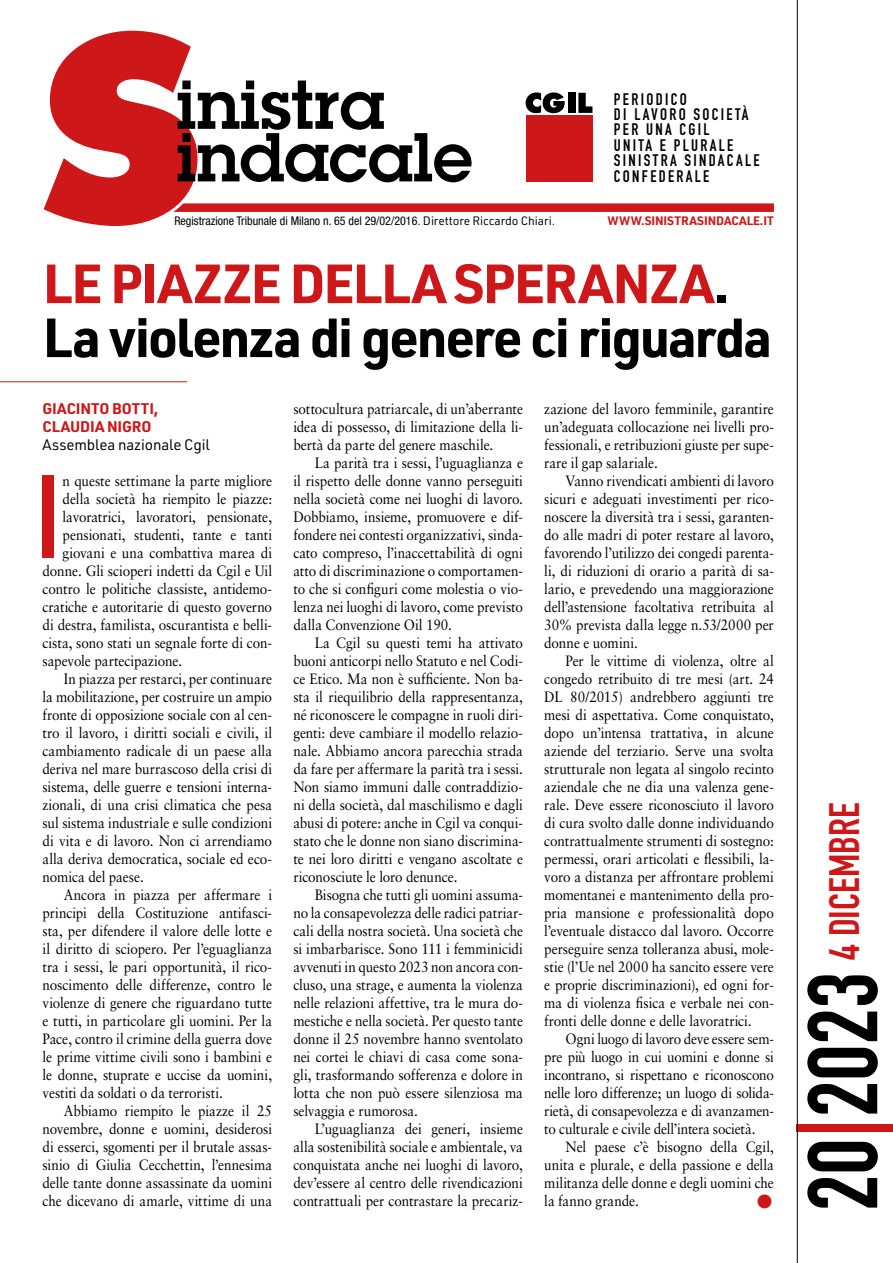
<style>
.page{position:relative;width:893px;height:1263px;background:#fff}
.page>*{position:absolute;margin:0;border:0;box-sizing:border-box;transform-origin:0 0}
.t1{font:116.1px "DIN Engschrift Std";color:#cd1719}
.t2{font:97.35px "DIN Engschrift Std";color:#000}
.t3{font:700 54px/54px "URWDIN";letter-spacing:-.03em;color:#000}
.t4{font:42px "DIN Engschrift Std";color:#cd1719}
.t5{font:16.5px/15.5px "DIN Engschrift Std";letter-spacing:.14em;color:#000}
.t6{font:15px/18px "Sabon LT Std";letter-spacing:-.005em;color:#000;text-align:justify;scale:.9 1}
.t7{font:700 15px/18px "URWDIN";color:#cd1719}
.t8{font:15px "URWDIN";letter-spacing:-.01em;color:#000}
.t9{font:15px "Zapf Dingbats IT Cby BT";color:#cd1719}
.t10{font:condensed 12px "Helvetica Neue LT Std";color:#000}
.t11{font:700 12px "URWDIN";color:#cd1719}
.s1{font-family:"URWDIN";font-stretch:normal}
.s2{color:#cd1719}
</style>
<div class="page">
<hr style="left:797px;top:0;width:1px;height:1263px;background:#000">
<div style="left:43px;top:203px;width:731px;height:9px;background:#cd1719"></div>
<svg style="left:42px;top:30px;width:430px;height:196px"></svg>
<svg style="left:526px;top:92px;width:39px;height:21px"></svg>
<div style="left:568px;top:93px;width:7px;height:20px;background:#000"></div>
<svg style="left:578px;top:93px;width:14px;height:20px"></svg>
<div style="left:526px;top:115px;width:66px;height:66px;background:#cd1719"></div>
<hr style="left:0;top:381px;width:187px;height:1px;background:#cd1719">
<p class="t5" style="left:614px;top:91px;width:147px">PERIODICO<br>DI LAVORO SOCIETÀ<br>PER UNA CGIL<br>UNITA E PLURALE<br>SINISTRA SINDACALE<br>CONFEDERALE</p>
<p class="t10" style="left:174px;top:214px;width:382px">Registrazione Tribunale di Milano n. 65 del 29/02/2016<span class="s1">. Direttore Riccardo Chiari.</span></p>
<p class="t11" style="left:607px;top:213px;width:168px">WWW.SINISTRASINDACALE.IT</p>
<h3 class="t3" style="left:43px;top:254px;width:731px"><span class="s2">LE PIAZZE DELLA SPERANZA</span>.<br>La violenza di genere ci riguarda</h3>
<p class="t7" style="left:43px;top:399px;width:117px">GIACINTO BOTTI,<br>CLAUDIA NIGRO</p>
<p class="t8" style="left:43px;top:435px;width:169px">Assemblea nazionale Cgil</p>
<h1 class="t1" style="left:37px;top:449px;width:25px">I</h1>
<p class="t6" style="left:63px;top:472px;width:234px">n queste settimane la parte migliore</p>
<p class="t6" style="left:293px;top:400px;width:257px">sottocultura patriarcale, di un’aberrante idea di possesso, di limitazione della li&shy;bertà da parte del genere maschile.</p>
<p class="t6" style="left:293px;top:454px;width:257px;text-indent:21px">La parità tra i sessi, l’uguaglianza e il rispetto delle donne vanno perseguiti nella società come nei luoghi di lavoro.<br>Dobbiamo, insieme, promuovere e dif&shy;fondere nei contesti organizzativi, sinda&shy;cato compreso, l’inaccettabilità di ogni atto di discriminazione o comportamen&shy;to che si configuri come molestia o vio&shy;lenza nei luoghi di lavoro, come previsto dalla Convenzione Oil 190.</p>
<p class="t6" style="left:293px;top:634px;width:257px;text-indent:21px">La Cgil su questi temi ha attivato buoni anticorpi nello Statuto e nel Codi&shy;ce Etico. Ma non è sufficiente. Non ba&shy;sta il riequilibrio della rappresentanza, né riconoscere le compagne in ruoli diri&shy;genti: deve cambiare il modello relazio&shy;nale. Abbiamo ancora parecchia strada da fare per affermare la parità tra i sessi.<br>Non siamo immuni dalle contraddizio&shy;ni della società, dal maschilismo e dagli abusi di potere: anche in Cgil va conqui&shy;stato che le donne non siano discrimina&shy;te nei loro diritti e vengano ascoltate e riconosciute le loro denunce.</p>
<p class="t6" style="left:293px;top:886px;width:257px;text-indent:21px">Bisogna che tutti gli uomini assuma&shy;no la consapevolezza delle radici patriar&shy;cali della nostra società. Una società che si imbarbarisce. Sono 111 i femminicidi avvenuti in questo 2023 non ancora con&shy;cluso, una strage, e aumenta la violenza nelle relazioni affettive, tra le mura do&shy;mestiche e nella società. Per questo tante donne il 25 novembre hanno sventolato nei cortei le chiavi di casa come sona&shy;gli, trasformando sofferenza e dolore in lotta che non può essere silenziosa ma selvaggia e rumorosa.</p>
<p class="t6" style="left:293px;top:1120px;width:257px;text-indent:21px">L’uguaglianza dei generi, insieme alla sostenibilità sociale e ambientale, va conquistata anche nei luoghi di lavoro, dev’essere al centro delle rivendicazioni contrattuali per contrastare la precariz-</p>
<p class="t6" style="left:544px;top:400px;width:257px">zazione del lavoro femminile, garantire un’adeguata collocazione nei livelli pro&shy;fessionali, e retribuzioni giuste per supe&shy;rare il gap salariale.</p>
<p class="t6" style="left:544px;top:472px;width:257px;text-indent:21px">Vanno rivendicati ambienti di lavoro sicuri e adeguati investimenti per rico&shy;noscere la diversità tra i sessi, garanten&shy;do alle madri di poter restare al lavoro, favorendo l’utilizzo dei congedi parenta&shy;li, di riduzioni di orario a parità di sa&shy;lario, e prevedendo una maggiorazione dell’astensione facoltativa retribuita al 30% prevista dalla legge n.53/2000 per donne e uomini.</p>
<p class="t6" style="left:544px;top:652px;width:257px;text-indent:21px">Per le vittime di violenza, oltre al congedo retribuito di tre mesi (art. 24<br>DL 80/2015) andrebbero aggiunti tre mesi di aspettativa. Come conquistato, dopo un’intensa trattativa, in alcune aziende del terziario. Serve una svolta strutturale non legata al singolo recinto aziendale che ne dia una valenza gene&shy;rale. Deve essere riconosciuto il lavoro di cura svolto dalle donne individuando contrattualmente strumenti di sostegno: permessi, orari articolati e flessibili, la&shy;voro a distanza per affrontare problemi momentanei e mantenimento della pro&shy;pria mansione e professionalità dopo l’eventuale distacco dal lavoro. Occorre perseguire senza tolleranza abusi, mole&shy;stie (l’Ue nel 2000 ha sancito essere vere e proprie discriminazioni), ed ogni for&shy;ma di violenza fisica e verbale nei con&shy;fronti delle donne e delle lavoratrici.</p>
<p class="t6" style="left:544px;top:1030px;width:257px;text-indent:21px">Ogni luogo di lavoro deve essere sem&shy;pre più luogo in cui uomini e donne si incontrano, si rispettano e riconoscono nelle loro differenze; un luogo di solida&shy;rietà, di consapevolezza e di avanzamen&shy;to culturale e civile dell’intera società.</p>
<p class="t6" style="left:544px;top:1138px;width:257px;text-indent:21px">Nel paese c’è bisogno della Cgil, unita e plurale, e della passione e della militanza delle donne e degli uomini che la fanno grande.</p>
<p class="t6" style="left:63px;top:490px;width:234px">della società ha riempito le piazze:</p>
<p class="t6" style="left:63px;top:508px;width:234px">lavoratrici, lavoratori, pensionate,</p>
<p class="t6" style="left:63px;top:526px;width:234px">pensionati, studenti, tante e tanti</p>
<p class="t6" style="left:63px;top:544px;width:234px">giovani e una combattiva marea di</p>
<p class="t6" style="left:43px;top:562px;width:257px">donne. Gli scioperi indetti da Cgil e Uil</p>
<p class="t6" style="left:43px;top:580px;width:257px">contro le politiche classiste, antidemo-</p>
<p class="t6" style="left:43px;top:598px;width:257px">cratiche e autoritarie di questo governo</p>
<p class="t6" style="left:43px;top:616px;width:257px">di destra, familista, oscurantista e belli-</p>
<p class="t6" style="left:43px;top:634px;width:257px">cista, sono stati un segnale forte di con-</p>
<p class="t6" style="left:43px;top:652px;width:157px">sapevole partecipazione.</p>
<p class="t6" style="left:64px;top:670px;width:233px">In piazza per restarci, per continuare</p>
<p class="t6" style="left:43px;top:688px;width:257px">la mobilitazione, per costruire un ampio</p>
<p class="t6" style="left:43px;top:706px;width:257px">fronte di opposizione sociale con al cen-</p>
<p class="t6" style="left:43px;top:724px;width:257px">tro il lavoro, i diritti sociali e civili, il</p>
<p class="t6" style="left:43px;top:742px;width:257px">cambiamento radicale di un paese alla</p>
<p class="t6" style="left:43px;top:760px;width:257px">deriva nel mare burrascoso della crisi di</p>
<p class="t6" style="left:43px;top:778px;width:257px">sistema, delle guerre e tensioni interna-</p>
<p class="t6" style="left:43px;top:796px;width:257px">zionali, di una crisi climatica che pesa</p>
<p class="t6" style="left:43px;top:814px;width:257px">sul sistema industriale e sulle condizioni</p>
<p class="t6" style="left:43px;top:832px;width:257px">di vita e di lavoro. Non ci arrendiamo</p>
<p class="t6" style="left:43px;top:850px;width:257px">alla deriva democratica, sociale ed eco-</p>
<p class="t6" style="left:43px;top:868px;width:114px">nomica del paese.</p>
<p class="t6" style="left:64px;top:886px;width:233px">Ancora in piazza per affermare i</p>
<p class="t6" style="left:43px;top:904px;width:257px">principi della Costituzione antifasci-</p>
<p class="t6" style="left:43px;top:922px;width:257px">sta, per difendere il valore delle lotte e</p>
<p class="t6" style="left:43px;top:940px;width:257px">il diritto di sciopero. Per l’eguaglianza</p>
<p class="t6" style="left:43px;top:958px;width:257px">tra i sessi, le pari opportunità, il rico-</p>
<p class="t6" style="left:43px;top:976px;width:257px">noscimento delle differenze, contro le</p>
<p class="t6" style="left:43px;top:994px;width:257px">violenze di genere che riguardano tutte</p>
<p class="t6" style="left:43px;top:1012px;width:257px">e tutti, in particolare gli uomini. Per la</p>
<p class="t6" style="left:43px;top:1030px;width:257px">Pace, contro il crimine della guerra dove</p>
<p class="t6" style="left:43px;top:1048px;width:257px">le prime vittime civili sono i bambini e</p>
<p class="t6" style="left:43px;top:1066px;width:257px">le donne, stuprate e uccise da uomini,</p>
<p class="t6" style="left:43px;top:1084px;width:202px">vestiti da soldati o da terroristi.</p>
<p class="t6" style="left:64px;top:1102px;width:233px">Abbiamo riempito le piazze il 25</p>
<p class="t6" style="left:43px;top:1120px;width:257px">novembre, donne e uomini, desiderosi</p>
<p class="t6" style="left:43px;top:1138px;width:257px">di esserci, sgomenti per il brutale assas-</p>
<p class="t6" style="left:43px;top:1156px;width:257px">sinio di Giulia Cecchettin, l’ennesima</p>
<p class="t6" style="left:43px;top:1174px;width:257px">delle tante donne assassinate da uomini</p>
<p class="t6" style="left:43px;top:1192px;width:257px">che dicevano di amarle, vittime di una</p>
<p class="t9" style="left:757px;top:1194px;width:16px">●</p>
<h3 class="t4" style="left:820px;top:960px;width:159px;rotate:-90deg">4 DICEMBRE</h3>
<h2 class="t2" style="left:786px;top:1211px;width:240px;rotate:-90deg">20<span class="s2">|</span>2023</h2>
</div>
